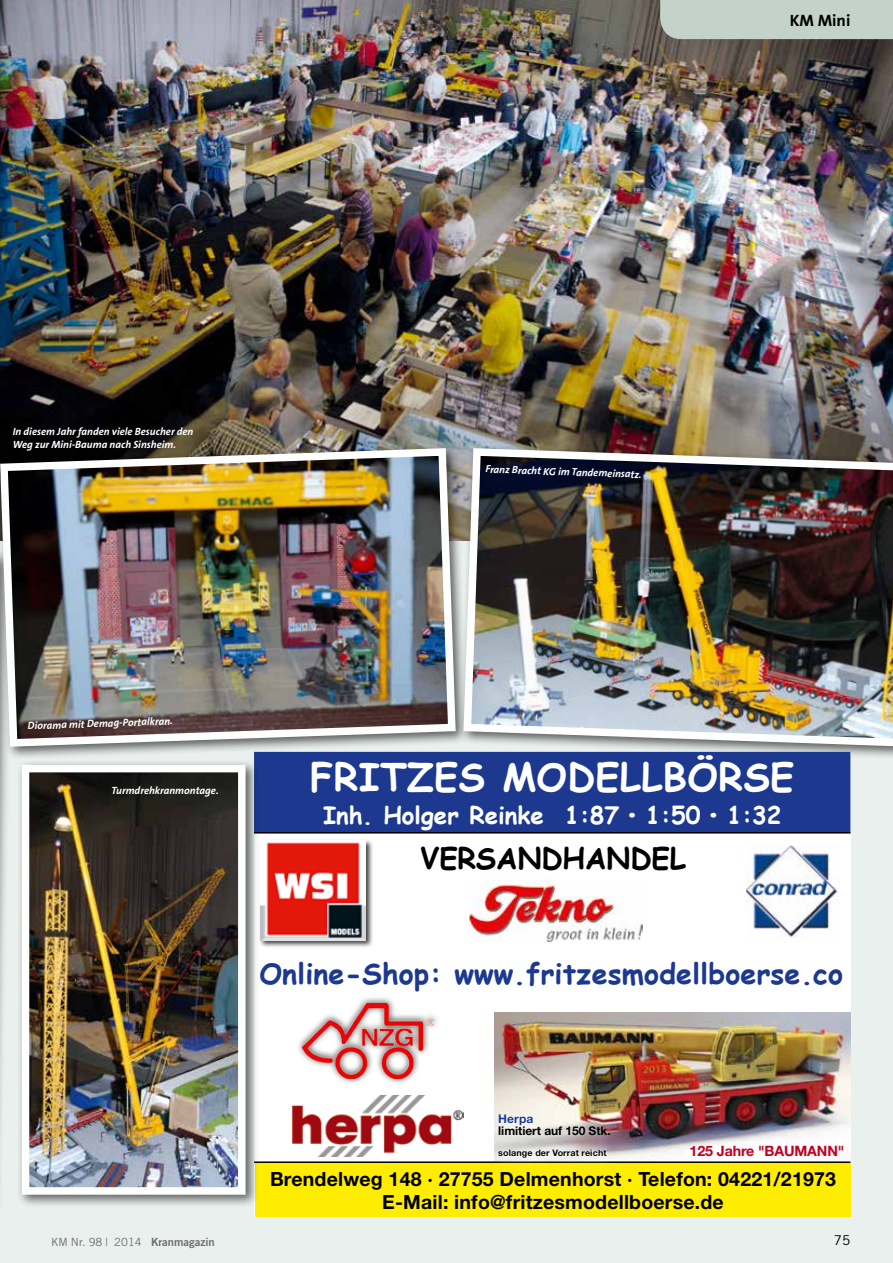
<style>
.page{position:relative;width:893px;height:1263px;background:#eaf0ed}
.page>*{position:absolute;margin:0;border:0;box-sizing:border-box;transform-origin:0 0}
.t1{font:700 38.25px "Comic Sans MS";letter-spacing:.01em;color:#fff}
.t2{font:700 29.25px "Comic Sans MS";color:#000}
.t3{font:700 28.5px "Comic Sans MS";letter-spacing:.005em;color:#1c388f}
.t4{font:700 24px "Comic Sans MS";color:#fff}
.t5{font:700 19.5px/23.4px "Helvetica Neue";letter-spacing:.01em;color:#000;text-align:center}
.t6{font:700 16.5px "The Sans B7";color:#000}
.t7{font:700 14.25px "Helvetica Neue";letter-spacing:-.01em;color:#c10122}
.t8{font:13.5px "Trade Gothic";color:#000}
.t9{font:700 12px "Helvetica Neue";letter-spacing:-.005em;color:#000}
.t10{font:700 12px "Helvetica Neue";letter-spacing:.01em;color:#1c388f}
.t11{font:11.25px "Trade Gothic";color:#6e6e6e}
.t12{font:italic 700 10.5px/12.3px "The Sans B7";color:#fff}
.t13{font:700 9px "Helvetica Neue";letter-spacing:.01em;color:#000}
.s1{font-family:"Trade Gothic Bold Two"}
</style>
<div class="page">
<img style="left:10px;top:0;width:883px;height:443px">
<div style="left:0;top:541px;width:14px;height:678px;background:#000;opacity:.6"></div>
<img style="left:2px;top:444px;width:457px;height:307px">
<img style="left:460px;top:444px;width:433px;height:307px">
<div style="left:660px;top:0;width:233px;height:39px;background:#c3d3ca"></div>
<div style="left:254px;top:752px;width:596px;height:464px;background:#fff"></div>
<img style="left:494px;top:1012px;width:356px;height:147px">
<div style="left:255px;top:753px;width:595px;height:79px;background:#1c388f"></div>
<div style="left:254px;top:752px;width:596px;height:81px;border:2px solid #1c388f"></div>
<div style="left:255px;top:1163px;width:595px;height:53px;background:#ffed00"></div>
<img style="left:469px;top:880px;width:174px;height:61px">
<img style="left:291px;top:1096px;width:173px;height:60px">
<div style="left:296px;top:996px;width:145px;height:89px;background:#000;opacity:.75"></div>
<img style="left:303px;top:1003px;width:131px;height:75px">
<div style="left:259px;top:838px;width:114px;height:110px;background:#000;opacity:.75"></div>
<img style="left:260px;top:840px;width:105px;height:100px">
<img style="left:746px;top:845px;width:92px;height:92px">
<hr style="left:254px;top:1161px;width:596px;height:2px;background:#000">
<div style="left:489px;top:1104px;width:130px;height:64px;background:#fff;opacity:.75"></div>
<svg style="left:498px;top:1114px;width:36px;height:12px"></svg>
<svg style="left:498px;top:1149px;width:109px;height:10px"></svg>
<hr style="left:254px;top:832px;width:596px;height:1px;background:#000">
<div style="left:0;top:0;width:10px;height:595px;background:#000;opacity:.6"></div>
<svg style="left:0;top:0;width:2px;height:1208px"></svg>
<div style="left:17px;top:760px;width:242px;height:448px;background:#000;opacity:.6"></div>
<img style="left:31px;top:774px;width:206px;height:412px">
<div style="left:22px;top:765px;width:224px;height:430px;border:8px solid #fff"></div>
<h3 class="t6" style="left:790px;top:11px;width:62px">KM Mini</h3>
<p class="t12" style="left:13px;top:426px;width:182px">In diesem Jahr fanden viele Besucher den<br>Weg zur Mini-Bauma nach Sinsheim.</p>
<p class="t12" style="left:486px;top:463px;width:158px;rotate:2deg">Franz Bracht KG im Tandemeinsatz.</p>
<p class="t12" style="left:28px;top:720px;width:147px;rotate:-2deg">Diorama mit Demag-Portalkran.</p>
<p class="t12" style="left:111px;top:785px;width:109px">Turmdrehkranmontage.</p>
<h1 class="t1" style="left:310px;top:749px;width:485px">Fritzes Modellbörse</h1>
<h3 class="t4" style="left:323px;top:798px;width:460px">inh. Holger reinke 1:87 • 1:50 • 1:32</h3>
<h2 class="t2" style="left:420px;top:836px;width:268px">VersandHandel</h2>
<h3 class="t3" style="left:259px;top:952px;width:585px">online-shop: www.fritzesmodellboerse.co</h3>
<p class="t10" style="left:498px;top:1111px;width:37px">Herpa</p>
<p class="t9" style="left:498px;top:1123px;width:114px">limitiert auf 150 Stk.</p>
<p class="t13" style="left:498px;top:1147px;width:110px">solange der Vorrat reicht</p>
<h3 class="t7" style="left:690px;top:1142px;width:156px">125 Jahre "BAUMANN"</h3>
<h3 class="t5" style="left:270px;top:1166px;width:568px">Brendelweg 148 · 27755 Delmenhorst · Telefon: 04221/21973<br>E-Mail: info@fritzesmodellboerse.de</h3>
<p class="t11" style="left:51px;top:1235px;width:165px">KM Nr. 98 | 2014 <span class="s1">Kranmagazin</span></p>
<p class="t8" style="left:834px;top:1232px;width:18px">75</p>
</div>
